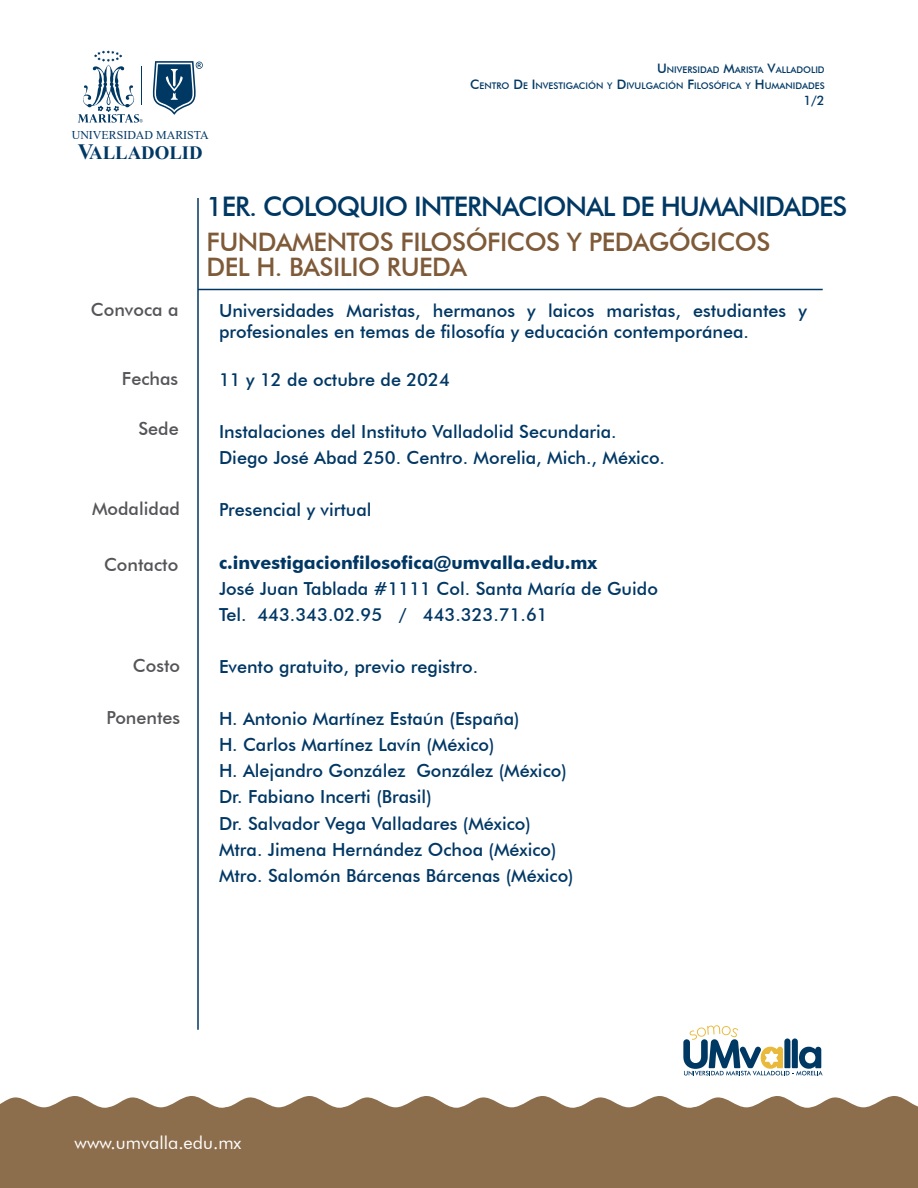
<style>
.page{position:relative;width:918px;height:1188px;background:#fff}
.page>*{position:absolute;margin:0;border:0;box-sizing:border-box;transform-origin:0 0}
.t1{font:500 27px "Futura BT";letter-spacing:-.04em;color:#003864}
.t2{font:500 25.5px/24.6px "Futura BT";letter-spacing:-.02em;color:#7e5a38}
.t3{font:700 18.75px "Times New Roman";color:#003864}
.t4{font:500 18px/26.1px "Futura BT";color:#003764}
.t5{font:500 18px "Futura BT";color:#555458}
.t6{font:700 18px "Futura BT";color:#003764}
.t7{font:18px "Futura BT";color:#fff}
.t8{font:500 13.05px "Futura BT";color:#003864}
.t9{font:11.85px "Times New Roman";color:#003864}
.t10{font:500 9.15px/15.8px "Futura BT";color:#003864;text-align:right}
.s1{font-size:21.9px}
.s2{font-size:13.05px}
</style>
<div class="page">
<svg style="left:78px;top:50px;width:65px;height:73px"></svg>
<svg style="left:152px;top:61px;width:51px;height:54px"></svg>
<hr style="left:141px;top:66px;width:1px;height:38px;background:#003864">
<svg style="left:0;top:1096px;width:918px;height:92px;fill:#8c6e4c"></svg>
<hr style="left:198px;top:289px;width:625px;height:1px;background:#003764">
<hr style="left:197px;top:198px;width:2px;height:832px;background:#003764">
<svg style="left:683px;top:1025px;width:140px;height:51px"></svg>
<p class="t9" style="left:72px;top:127px;width:139px">UNIVERSIDAD MARISTA</p>
<p class="t3" style="left:78px;top:139px;width:126px"><span class="s1">V</span>ALLADOLID</p>
<p class="t10" style="left:470px;top:62px;width:356px"><span class="s2">U</span>NIVERSIDAD <span class="s2">M</span>ARISTA <span class="s2">V</span>ALLADOLID<br><span class="s2">C</span>ENTRO <span class="s2">D</span>E <span class="s2">I</span>NVESTIGACIÓN Y <span class="s2">D</span>IVULGACIÓN <span class="s2">F</span>ILOSÓFICA Y <span class="s2">H</span>UMANIDADES</p>
<p class="t8" style="left:803px;top:92px;width:23px">1/2</p>
<h1 class="t1" style="left:207px;top:190px;width:642px">1ER. COLOQUIO INTERNACIONAL DE HUMANIDADES</h1>
<p class="t5" style="left:91px;top:299px;width:89px">Convoca a</p>
<p class="t5" style="left:122px;top:368px;width:58px">Fechas</p>
<p class="t5" style="left:138px;top:418px;width:42px">Sede</p>
<p class="t5" style="left:92px;top:497px;width:89px">Modalidad</p>
<p class="t5" style="left:104px;top:554px;width:76px">Contacto</p>
<p class="t5" style="left:133px;top:655px;width:49px">Costo</p>
<p class="t5" style="left:106px;top:707px;width:75px">Ponentes</p>
<h2 class="t2" style="left:207px;top:229px;width:565px">FUNDAMENTOS FILOSÓFICOS Y PEDAGÓGICOS<br>DEL H. BASILIO RUEDA</h2>
<p class="t4" style="left:219px;top:299px;width:589px;line-height:21.6px">Universidades Maristas, hermanos y laicos maristas, estudiantes y profesionales en temas de filosofía y educación contemporánea.</p>
<p class="t4" style="left:219px;top:366px;width:232px">11 y 12 de octubre de 2024</p>
<p class="t4" style="left:219px;top:418px;width:448px">Instalaciones del Instituto Valladolid Secundaria.<br>Diego José Abad 250. Centro. Morelia, Mich., México.</p>
<p class="t4" style="left:219px;top:497px;width:154px">Presencial y virtual</p>
<p class="t6" style="left:219px;top:551px;width:380px">c.investigacionfilosofica@umvalla.edu.mx</p>
<p class="t4" style="left:219px;top:575px;width:440px">José Juan Tablada #1111 Col. Santa María de Guido<br>Tel. 443.343.02.95 / 443.323.71.61</p>
<p class="t4" style="left:219px;top:653px;width:261px">Evento gratuito, previo registro.</p>
<p class="t4" style="left:219px;top:706px;width:356px">H. Antonio Martínez Estaún (España)<br>H. Carlos Martínez Lavín (México)<br>H. Alejandro González González (México)<br>Dr. Fabiano Incerti (Brasil)<br>Dr. Salvador Vega Valladares (México)<br>Mtra. Jimena Hernández Ochoa (México)<br>Mtro. Salomón Bárcenas Bárcenas (México)</p>
<p class="t7" style="left:75px;top:1132px;width:168px">www.umvalla.edu.mx</p>
</div>
